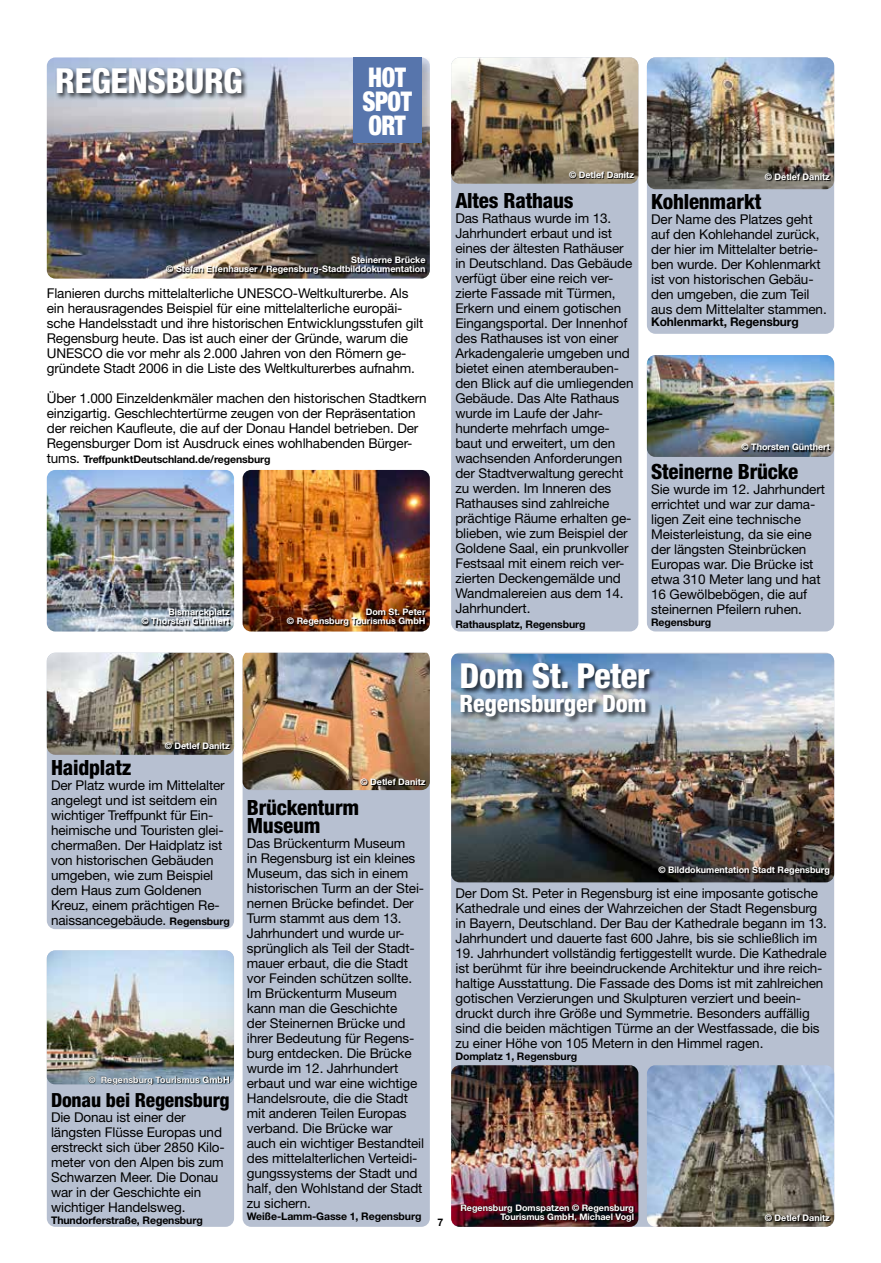
<style>
.page{position:relative;width:881px;height:1263px;background:#fff}
.page>*{position:absolute;margin:0;border:0;box-sizing:border-box;transform-origin:0 0}
.t1{font:800 condensed 34.5px "Helvetica Neue LT";letter-spacing:-.01em;color:#fff}
.t2{font:900 condensed 27px/24px "Helvetica Neue";letter-spacing:-.02em;color:#fff;scale:.9 1}
.t3{font:800 condensed 24px "Helvetica Neue LT";letter-spacing:-.01em;color:#fff}
.t4{font:800 condensed 21px/18px "Helvetica Neue LT";letter-spacing:-.01em;color:#000}
.t5{font:800 condensed 19.5px "Helvetica Neue LT";letter-spacing:-.01em;color:#000}
.t6{font:13.5px/15px "Helvetica Neue LT";letter-spacing:-.01em;color:#000}
.t7{font:700 12px "Helvetica Neue LT";letter-spacing:-.01em;color:#000}
.t8{font:700 10.5px "Helvetica Neue LT";letter-spacing:-.01em;color:#000}
.t9{font:700 9px/9px "Helvetica Neue LT";color:#fff;text-align:right}
.s1{font-weight:400;font-size:13.5px}
.s2{font-weight:700;font-size:10.5px}
</style>
<div class="page">
<img style="left:47px;top:57px;width:382px;height:222px">
<img style="left:167px;top:257px;width:260px;height:19px">
<img style="left:47px;top:470px;width:187px;height:161px">
<img style="left:242px;top:470px;width:187px;height:161px">
<svg style="left:142px;top:609px;width:89px;height:17px"></svg>
<img style="left:287px;top:609px;width:140px;height:18px">
<div style="left:55px;top:66px;width:194px;height:35px;background:#000;opacity:.75"></div>
<div style="left:350px;top:57px;width:79px;height:101px;background:#000;opacity:.25"></div>
<div style="left:353px;top:57px;width:68px;height:85px;background:#5775ac"></div>
<div style="left:451px;top:653px;width:382px;height:574px;background:#b7c0d1;border-radius:9px"></div>
<img style="left:451px;top:654px;width:382px;height:228px">
<svg style="left:659px;top:867px;width:171px;height:9px"></svg>
<img style="left:451px;top:1065px;width:187px;height:162px">
<img style="left:647px;top:1065px;width:186px;height:162px">
<svg style="left:461px;top:1204px;width:174px;height:19px"></svg>
<svg style="left:765px;top:1214px;width:65px;height:8px"></svg>
<div style="left:459px;top:661px;width:197px;height:63px;background:#000;opacity:.75"></div>
<div style="left:47px;top:950px;width:187px;height:277px;background:#b7c0d1;border-radius:9px"></div>
<img style="left:47px;top:950px;width:187px;height:134px">
<svg style="left:88px;top:1076px;width:142px;height:9px"></svg>
<div style="left:646px;top:355px;width:187px;height:276px;background:#b7c0d1;border-radius:9px"></div>
<img style="left:646px;top:355px;width:187px;height:102px">
<svg style="left:741px;top:444px;width:89px;height:8px"></svg>
<div style="left:451px;top:57px;width:187px;height:574px;background:#b7c0d1;border-radius:9px"></div>
<img style="left:451px;top:57px;width:187px;height:127px">
<svg style="left:569px;top:171px;width:65px;height:8px"></svg>
<div style="left:242px;top:653px;width:187px;height:574px;background:#b7c0d1;border-radius:9px"></div>
<img style="left:242px;top:653px;width:187px;height:137px">
<svg style="left:360px;top:778px;width:66px;height:7px"></svg>
<div style="left:47px;top:653px;width:187px;height:276px;background:#b7c0d1;border-radius:9px"></div>
<img style="left:47px;top:653px;width:187px;height:102px">
<svg style="left:165px;top:742px;width:65px;height:7px"></svg>
<div style="left:646px;top:57px;width:187px;height:277px;background:#b7c0d1;border-radius:9px"></div>
<img style="left:646px;top:57px;width:187px;height:132px">
<svg style="left:765px;top:174px;width:65px;height:7px"></svg>
<h1 class="t1" style="left:55px;top:59px;width:189px">REGENSBURG</h1>
<h2 class="t2" style="left:362px;top:64px;width:56px">HOT<br>SPOT<br>ORT</h2>
<p class="t9" style="left:166px;top:255px;width:261px">Steinerne Brücke<br>© Stefan Effenhauser / Regensburg-Stadtbilddokumentation</p>
<p class="t6" style="left:47px;top:285px;width:378px">Flanieren durchs mittelalterliche UNESCO-Weltkulturerbe. Als ein herausragendes Beispiel für eine mittelalterliche europäi&shy;sche Handelsstadt und ihre historischen Entwicklungsstufen gilt Regensburg heute. Das ist auch einer der Gründe, warum die UNESCO die vor mehr als 2.000 Jahren von den Römern ge&shy;gründete Stadt 2006 in die Liste des Weltkulturerbes aufnahm.</p>
<p class="t6" style="left:47px;top:390px;width:381px">Über 1.000 Einzeldenkmäler machen den historischen Stadtkern einzigartig. Geschlechtertürme zeugen von der Repräsentation der reichen Kaufleute, die auf der Donau Handel betrieben. Der Regensburger Dom ist Ausdruck eines wohlhabenden Bürger-</p>
<p class="t8" style="left:47px;top:452px;width:225px"><span class="s1">tums.</span> TreffpunktDeutschland.de/regensburg</p>
<p class="t9" style="left:141px;top:607px;width:90px">Bismarckplatz<br>© Thorsten Günthert</p>
<p class="t9" style="left:287px;top:607px;width:140px">Dom St. Peter<br>© Regensburg Tourismus GmbH</p>
<p class="t9" style="left:569px;top:171px;width:67px">© Detlef Danitz</p>
<h3 class="t4" style="left:455px;top:192px;width:120px">Altes Rathaus</h3>
<p class="t6" style="left:455px;top:211px;width:180px">Das Rathaus wurde im 13.<br>Jahrhundert erbaut und ist eines der ältesten Rathäuser in Deutschland. Das Gebäude verfügt über eine reich ver&shy;zierte Fassade mit Türmen,<br>Erkern und einem gotischen<br>Eingangsportal. Der Innenhof des Rathauses ist von einer<br>Arkadengalerie umgeben und bietet einen atemberauben&shy;den Blick auf die umliegenden<br>Gebäude. Das Alte Rathaus wurde im Laufe der Jahr&shy;hunderte mehrfach umge&shy;baut und erweitert, um den wachsenden Anforderungen der Stadtverwaltung gerecht zu werden. Im Inneren des<br>Rathauses sind zahlreiche prächtige Räume erhalten ge&shy;blieben, wie zum Beispiel der<br>Goldene Saal, ein prunkvoller<br>Festsaal mit einem reich ver&shy;zierten Deckengemälde und<br>Wandmalereien aus dem 14.<br>Jahrhundert.</p>
<p class="t8" style="left:455px;top:618px;width:132px">Rathausplatz, Regensburg</p>
<p class="t9" style="left:764px;top:172px;width:67px">© Detlef Danitz</p>
<h3 class="t4" style="left:651px;top:192px;width:112px">Kohlenmarkt</h3>
<p class="t6" style="left:651px;top:212px;width:177px">Der Name des Platzes geht auf den Kohlehandel zurück, der hier im Mittelalter betrie&shy;ben wurde. Der Kohlenmarkt ist von historischen Gebäu&shy;den umgeben, die zum Teil aus dem Mittelalter stammen.</p>
<p class="t7" style="left:651px;top:315px;width:149px">Kohlenmarkt, Regensburg</p>
<p class="t9" style="left:741px;top:442px;width:90px">© Thorsten Günthert</p>
<h3 class="t4" style="left:651px;top:462px;width:149px">Steinerne Brücke</h3>
<p class="t6" style="left:651px;top:482px;width:175px">Sie wurde im 12. Jahrhundert errichtet und war zur dama&shy;ligen Zeit eine technische<br>Meisterleistung, da sie eine der längsten Steinbrücken<br>Europas war. Die Brücke ist etwa 310 Meter lang und hat<br>16 Gewölbebögen, die auf steinernen Pfeilern ruhen.</p>
<p class="t8" style="left:651px;top:616px;width:62px">Regensburg</p>
<p class="t9" style="left:165px;top:741px;width:67px">© Detlef Danitz</p>
<h3 class="t4" style="left:51px;top:758px;width:82px">Haidplatz</h3>
<p class="t6" style="left:51px;top:777px;width:180px">Der Platz wurde im Mittelalter angelegt und ist seitdem ein wichtiger Treffpunkt für Ein&shy;heimische und Touristen glei&shy;chermaßen. Der Haidplatz ist von historischen Gebäuden umgeben, wie zum Beispiel dem Haus zum Goldenen<br>Kreuz, einem prächtigen Re&shy;naissancegebäude. <span class="s2">Regensburg</span></p>
<p class="t9" style="left:88px;top:1075px;width:143px">© Regensburg Tourismus GmbH</p>
<h3 class="t5" style="left:51px;top:1088px;width:180px">Donau bei Regensburg</h3>
<p class="t6" style="left:51px;top:1109px;width:175px">Die Donau ist einer der längsten Flüsse Europas und erstreckt sich über 2850 Kilo&shy;meter von den Alpen bis zum<br>Schwarzen Meer. Die Donau war in der Geschichte ein wichtiger Handelsweg.</p>
<p class="t8" style="left:51px;top:1213px;width:153px">Thundorferstraße, Regensburg</p>
<h1 class="t1" style="left:459px;top:654px;width:192px">Dom St. Peter</h1>
<h3 class="t3" style="left:459px;top:689px;width:188px">Regensburger Dom</h3>
<p class="t9" style="left:360px;top:777px;width:67px">© Detlef Danitz</p>
<h3 class="t4" style="left:247px;top:798px;width:114px">Brückenturm<br>Museum</h3>
<p class="t6" style="left:247px;top:835px;width:179px">Das Brückenturm Museum<br>in Regensburg ist ein kleines<br>Museum, das sich in einem historischen Turm an der Stei&shy;nernen Brücke befindet. Der<br>Turm stammt aus dem 13.<br>Jahrhundert und wurde ur&shy;sprünglich als Teil der Stadt&shy;mauer erbaut, die die Stadt vor Feinden schützen sollte.<br>Im Brückenturm Museum kann man die Geschichte<br>der Steinernen Brücke und ihrer Bedeutung für Regens&shy;burg entdecken. Die Brücke wurde im 12. Jahrhundert erbaut und war eine wichtige<br>Handelsroute, die die Stadt mit anderen Teilen Europas verband. Die Brücke war auch ein wichtiger Bestandteil des mittelalterlichen Verteidi&shy;gungssystems der Stadt und half, den Wohlstand der Stadt zu sichern.</p>
<p class="t8" style="left:247px;top:1209px;width:176px">Weiße-Lamm-Gasse 1, Regensburg</p>
<p class="t8" style="left:437px;top:1216px;width:7px">7</p>
<p class="t9" style="left:658px;top:865px;width:173px">© Bilddokumentation Stadt Regensburg</p>
<p class="t6" style="left:455px;top:886px;width:373px">Der Dom St. Peter in Regensburg ist eine imposante gotische Kathedrale und eines der Wahrzeichen der Stadt Regensburg in Bayern, Deutschland. Der Bau der Kathedrale begann im 13.<br>Jahrhundert und dauerte fast 600 Jahre, bis sie schließlich im</p>
<p class="t6" style="left:455px;top:946px;width:372px">19. Jahrhundert vollständig fertiggestellt wurde. Die Kathedrale ist berühmt für ihre beeindruckende Architektur und ihre reich&shy;haltige Ausstattung. Die Fassade des Doms ist mit zahlreichen gotischen Verzierungen und Skulpturen verziert und beein&shy;druckt durch ihre Größe und Symmetrie. Besonders auffällig sind die beiden mächtigen Türme an der Westfassade, die bis zu einer Höhe von 105 Metern in den Himmel ragen.</p>
<p class="t8" style="left:455px;top:1050px;width:123px">Domplatz 1, Regensburg</p>
<p class="t9" style="left:460px;top:1202px;width:175px">Regensburg Domspatzen © Regensburg<br>Tourismus GmbH, Michael Vogl</p>
<p class="t9" style="left:764px;top:1213px;width:67px">© Detlef Danitz</p>
</div>
